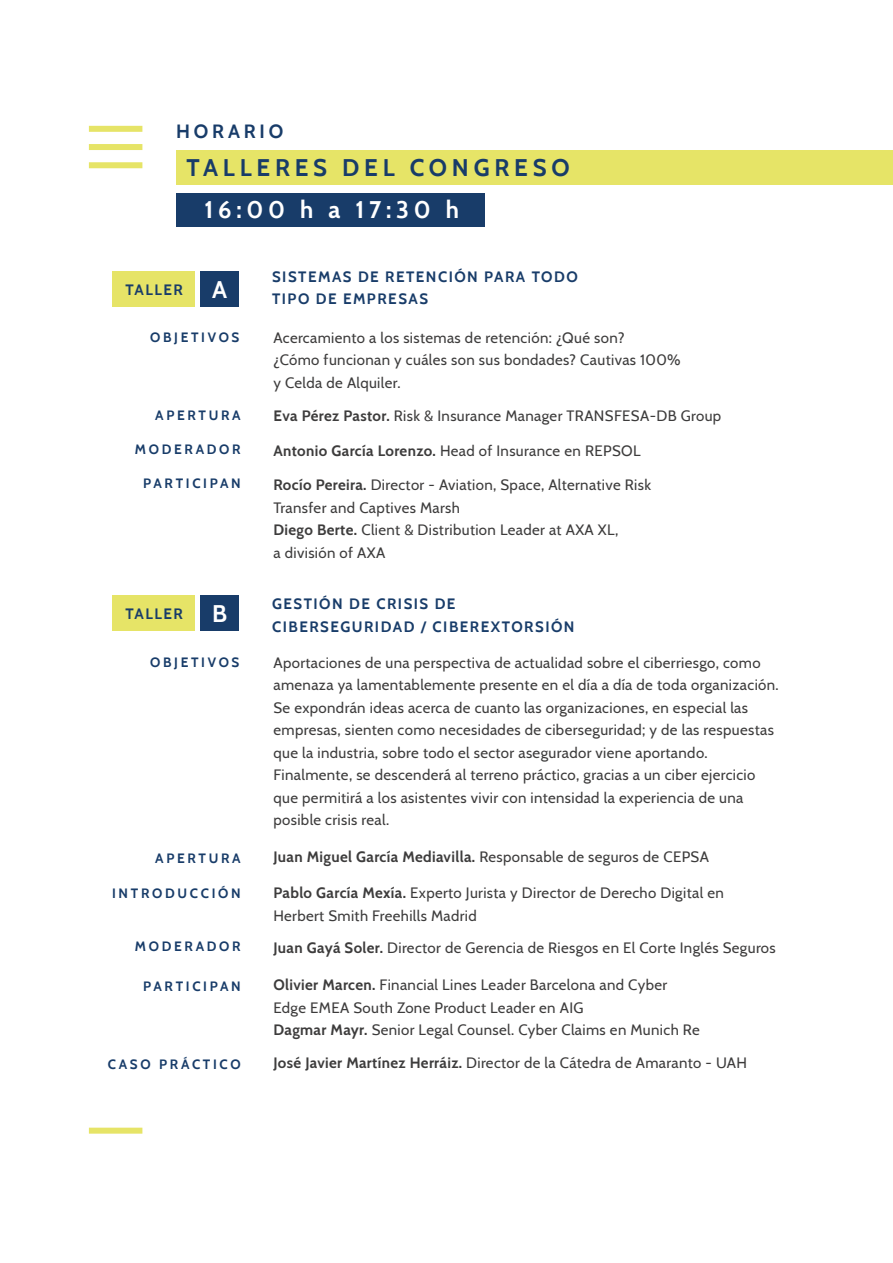
<style>
.page{position:relative;width:893px;height:1263px;background:#fff}
.page>*{position:absolute;margin:0;border:0;box-sizing:border-box;transform-origin:0 0}
.t1{font:700 24px "Cabin";letter-spacing:.2em;color:#183c69}
.t2{font:700 24px "Cabin";letter-spacing:.2em;color:#fff}
.t3{font:700 19.05px "Cabin";letter-spacing:.2em;color:#183c69}
.t4{font:15px/22.5px "Cabin";letter-spacing:.025em;color:#3d3c3c}
.t5{font:700 15px/22.5px "Cabin";letter-spacing:.1em;color:#183c69}
.t6{font:700 15px "Cabin";letter-spacing:.025em;color:#3d3c3c}
.t7{font:700 13.5px "Cabin";letter-spacing:.2em;color:#183c69}
.s1{font-size:24px;color:#fff}
.s2{font-weight:700}
.s3{font-weight:400}
</style>
<div class="page">
<div style="left:89px;top:126px;width:53px;height:6px;background:#e6e467"></div>
<div style="left:89px;top:144px;width:53px;height:6px;background:#e6e467"></div>
<div style="left:89px;top:162px;width:53px;height:6px;background:#e6e467"></div>
<div style="left:176px;top:150px;width:717px;height:35px;background:#e6e467"></div>
<div style="left:89px;top:1128px;width:53px;height:6px;background:#e6e467"></div>
<div style="left:200px;top:271px;width:39px;height:36px;background:#183c69"></div>
<div style="left:112px;top:271px;width:83px;height:36px;background:#e6e467"></div>
<div style="left:200px;top:595px;width:39px;height:36px;background:#183c69"></div>
<div style="left:112px;top:595px;width:83px;height:36px;background:#e6e467"></div>
<div style="left:176px;top:193px;width:309px;height:34px;background:#183c69"></div>
<p class="t3" style="left:176px;top:117px;width:109px">HORARIO</p>
<h1 class="t1" style="left:186px;top:149px;width:385px">TALLERES DEL CONGRESO</h1>
<h1 class="t2" style="left:204px;top:191px;width:256px">16:00 h a 17:30 h</h1>
<p class="t5" style="left:125px;top:278px;width:103px">TALLER <span class="s1">A</span></p>
<p class="t7" style="left:150px;top:327px;width:91px">OBJETIVOS</p>
<p class="t7" style="left:155px;top:404px;width:87px">APERTURA</p>
<p class="t5" style="left:272px;top:264px;width:307px">SISTEMAS DE RETENCIÓN PARA TODO<br>TIPO DE EMPRESAS</p>
<p class="t4" style="left:273px;top:325px;width:409px">Acercamiento a los sistemas de retención: ¿Qué son?<br>¿Cómo funcionan y cuáles son sus bondades? Cautivas 100% y Celda de Alquiler.</p>
<p class="t4" style="left:273px;top:404px;width:449px"><span class="s2">Eva Pérez Pastor.</span> Risk &amp; Insurance Manager TRANSFESA-DB Group</p>
<p class="t7" style="left:135px;top:438px;width:107px">MODERADOR</p>
<p class="t4" style="left:273px;top:438px;width:369px"><span class="s2">Antonio García Lorenzo.</span> Head of Insurance en REPSOL</p>
<p class="t7" style="left:143px;top:473px;width:99px">PARTICIPAN</p>
<p class="t4" style="left:273px;top:473px;width:379px"><span class="s2">Rocío Pereira.</span> Director - Aviation, Space, Alternative Risk Transfer and Captives Marsh<br><span class="s2">Diego Berte.</span> Client &amp; Distribution Leader at AXA XL,<br>a división of AXA</p>
<p class="t5" style="left:125px;top:602px;width:103px">TALLER <span class="s1">B</span></p>
<p class="t5" style="left:272px;top:592px;width:304px">GESTIÓN DE CRISIS DE<br>CIBERSEGURIDAD / CIBEREXTORSIÓN</p>
<p class="t7" style="left:150px;top:652px;width:91px">OBJETIVOS</p>
<p class="t4" style="left:273px;top:650px;width:507px">Aportaciones de una perspectiva de actualidad sobre el ciberriesgo, como amenaza ya lamentablemente presente en el día a día de toda organización.<br>Se expondrán ideas acerca de cuanto las organizaciones, en especial las empresas, sienten como necesidades de ciberseguridad; y de las respuestas que la industria, sobre todo el sector asegurador viene aportando.<br>Finalmente, se descenderá al terreno práctico, gracias a un ciber ejercicio que permitirá a los asistentes vivir con intensidad la experiencia de una posible crisis real.</p>
<p class="t7" style="left:155px;top:848px;width:87px">APERTURA</p>
<p class="t6" style="left:273px;top:845px;width:437px">Juan Miguel García Mediavilla. <span class="s3">Responsable de seguros de CEPSA</span></p>
<p class="t7" style="left:112px;top:883px;width:130px">INTRODUCCIÓN</p>
<p class="t4" style="left:273px;top:881px;width:452px"><span class="s2">Pablo García Mexía.</span> Experto Jurista y Director de Derecho Digital en<br>Herbert Smith Freehills Madrid</p>
<p class="t7" style="left:135px;top:935px;width:107px">MODERADOR</p>
<p class="t4" style="left:273px;top:935px;width:504px"><span class="s2">Juan Gayá Soler.</span> Director de Gerencia de Riesgos en El Corte Inglés Seguros</p>
<p class="t7" style="left:143px;top:976px;width:99px">PARTICIPAN</p>
<p class="t4" style="left:273px;top:972px;width:428px"><span class="s2">Olivier Marcen.</span> Financial Lines Leader Barcelona and Cyber<br>Edge EMEA South Zone Product Leader en AIG<br><span class="s2">Dagmar Mayr.</span> Senior Legal Counsel. Cyber Claims en Munich Re</p>
<p class="t7" style="left:108px;top:1053px;width:134px">CASO PRÁCTICO</p>
<p class="t4" style="left:273px;top:1050px;width:475px"><span class="s2">José Javier Martínez Herráiz.</span> Director de la Cátedra de Amaranto - UAH</p>
</div>
